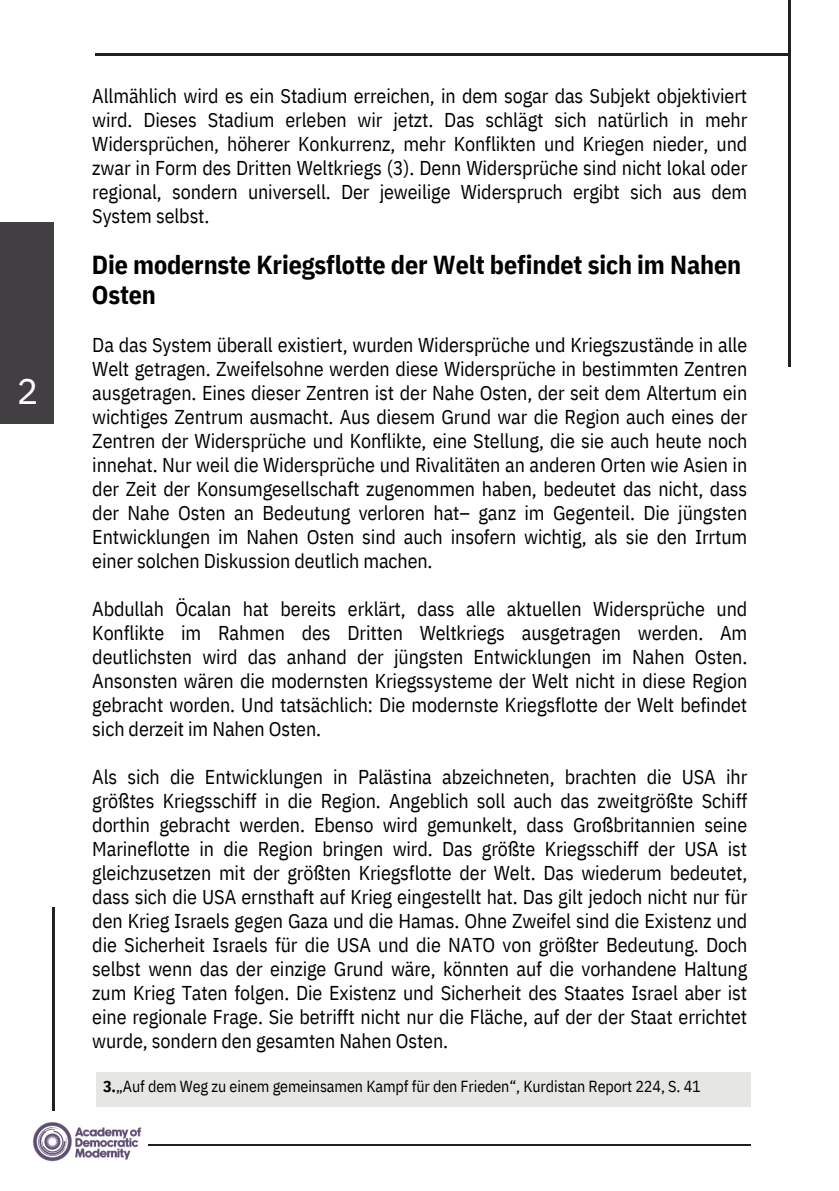
<style>
.page{position:relative;width:839px;height:1191px;background:#fff}
.page>*{position:absolute;margin:0;border:0;box-sizing:border-box;transform-origin:0 0}
.t1{font:36px "IBM Plex Sans";color:#fff}
.t2{font:700 26px/30px "IBM Plex Sans Cond";letter-spacing:-.005em;color:#000}
.t3{font:20px/24px "IBM Plex Sans Cond";letter-spacing:-.005em;color:#000;text-align:justify}
.t4{font:16px "IBM Plex Sans Cond";letter-spacing:-.005em;color:#000}
.s1{font-weight:700}
</style>
<div class="page">
<div style="left:0;top:222px;width:53px;height:202px;background:#413f41"></div>
<img style="left:33px;top:1122px;width:109px;height:40px">
<hr style="left:52px;top:907px;width:2px;height:204px;background:#231f20">
<hr style="left:148px;top:1144px;width:602px;height:2px;background:#231f20">
<hr style="left:95px;top:53px;width:693px;height:2px;background:#231f20">
<hr style="left:788px;top:0;width:2px;height:366px;background:#231f20">
<div style="left:96px;top:1072px;width:654px;height:35px;background:#e6e6e5"></div>
<h1 class="t1" style="left:17px;top:367px;width:23px">2</h1>
<p class="t3" style="left:92px;top:84px;width:656px">Allmählich wird es ein Stadium erreichen, in dem sogar das Subjekt objektiviert wird. Dieses Stadium erleben wir jetzt. Das schlägt sich natürlich in mehr Widersprüchen, höherer Konkurrenz, mehr Konflikten und Kriegen nieder, und zwar in Form des Dritten Weltkriegs (3). Denn Widersprüche sind nicht lokal oder regional, sondern universell. Der jeweilige Widerspruch ergibt sich aus dem System selbst.</p>
<p class="t2" style="left:92px;top:249px;width:650px">Die modernste Kriegsflotte der Welt befindet sich im Nahen<br>Osten</p>
<h2 class="t3" style="left:92px;top:332px;width:656px">Da das System überall existiert, wurden Widersprüche und Kriegszustände in alle Welt getragen. Zweifelsohne werden diese Widersprüche in bestimmten Zentren ausgetragen. Eines dieser Zentren ist der Nahe Osten, der seit dem Altertum ein wichtiges Zentrum ausmacht. Aus diesem Grund war die Region auch eines der Zentren der Widersprüche und Konflikte, eine Stellung, die sie auch heute noch innehat. Nur weil die Widersprüche und Rivalitäten an anderen Orten wie Asien in der Zeit der Konsumgesellschaft zugenommen haben, bedeutet das nicht, dass der Nahe Osten an Bedeutung verloren hat– ganz im Gegenteil. Die jüngsten Entwicklungen im Nahen Osten sind auch insofern wichtig, als sie den Irrtum einer solchen Diskussion deutlich machen.</h2>
<h2 class="t3" style="left:92px;top:596px;width:656px">Abdullah Öcalan hat bereits erklärt, dass alle aktuellen Widersprüche und Konflikte im Rahmen des Dritten Weltkriegs ausgetragen werden. Am deutlichsten wird das anhand der jüngsten Entwicklungen im Nahen Osten.<br>Ansonsten wären die modernsten Kriegssysteme der Welt nicht in diese Region gebracht worden. Und tatsächlich: Die modernste Kriegsflotte der Welt befindet sich derzeit im Nahen Osten.</h2>
<h2 class="t3" style="left:92px;top:764px;width:656px">Als sich die Entwicklungen in Palästina abzeichneten, brachten die USA ihr größtes Kriegsschiff in die Region. Angeblich soll auch das zweitgrößte Schiff dorthin gebracht werden. Ebenso wird gemunkelt, dass Großbritannien seine Marineflotte in die Region bringen wird. Das größte Kriegsschiff der USA ist gleichzusetzen mit der größten Kriegsflotte der Welt. Das wiederum bedeutet, dass sich die USA ernsthaft auf Krieg eingestellt hat. Das gilt jedoch nicht nur für den Krieg Israels gegen Gaza und die Hamas. Ohne Zweifel sind die Existenz und die Sicherheit Israels für die USA und die NATO von größter Bedeutung. Doch selbst wenn das der einzige Grund wäre, könnten auf die vorhandene Haltung zum Krieg Taten folgen. Die Existenz und Sicherheit des Staates Israel aber ist eine regionale Frage. Sie betrifft nicht nur die Fläche, auf der der Staat errichtet wurde, sondern den gesamten Nahen Osten.</h2>
<p class="t4" style="left:103px;top:1076px;width:599px"><span class="s1">3.</span>„Auf dem Weg zu einem gemeinsamen Kampf für den Frieden“, Kurdistan Report 224, S. 41</p>
</div>
